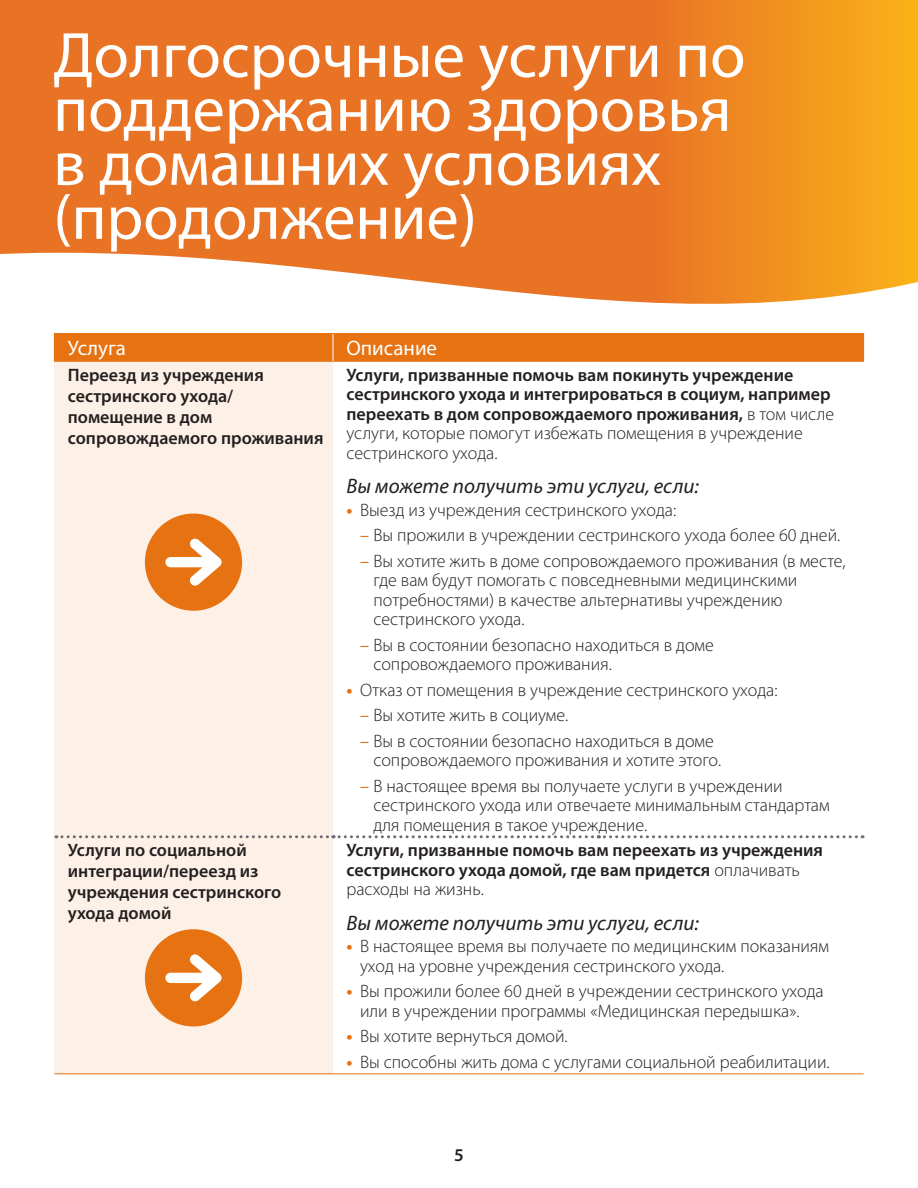
<style>
.page{position:relative;width:918px;height:1188px;background:#fff}
.page>*{position:absolute;margin:0;border:0;box-sizing:border-box;transform-origin:0 0}
.t1{font:64.5px/54px "Myriad Pro";color:#fff}
.t2{font:italic 21px "Myriad Pro";color:#231f20}
.t3{font:21px "Myriad Pro";color:#fff}
.t4{font:300 18px/19.5px "Myriad Pro";color:#231f20}
.t5{font:600 18px/21px "Myriad Pro";color:#231f20}
.s1{font-weight:300}
.s2{font-weight:700;color:#e77212}
.s3{font-weight:400;color:#e77212}
</style>
<div class="page">
<svg style="left:0;top:0;width:918px;height:253px;background:#eb7c22"></svg>
<svg style="left:0;top:253px;width:918px;height:108px"></svg>
<div style="left:54px;top:361px;width:279px;height:476px;background:#fdf1e7"></div>
<div style="left:54px;top:837px;width:279px;height:237px;background:#fdf1e7"></div>
<hr style="left:54px;top:333px;width:279px;height:1px;background:#e77212">
<hr style="left:333px;top:333px;width:265px;height:1px;background:#e77212">
<hr style="left:598px;top:333px;width:266px;height:1px;background:#e77212">
<hr style="left:54px;top:361px;width:279px;height:1px;background:#e77212">
<hr style="left:333px;top:361px;width:265px;height:1px;background:#e77212">
<hr style="left:598px;top:361px;width:266px;height:1px;background:#e77212">
<div style="left:54px;top:334px;width:279px;height:27px;background:#e77212"></div>
<div style="left:333px;top:334px;width:531px;height:27px;background:#e77212"></div>
<svg style="left:56px;top:835px;width:807px;height:3px"></svg>
<svg style="left:333px;top:334px;width:1px;height:27px"></svg>
<hr style="left:54px;top:1073px;width:279px;height:1px;background:#e77212">
<hr style="left:333px;top:1073px;width:265px;height:1px;background:#e77212">
<hr style="left:598px;top:1073px;width:266px;height:1px;background:#e77212">
<div style="left:145px;top:514px;width:97px;height:97px;background:#e77212;border-radius:50%"></div>
<svg style="left:165px;top:538px;width:57px;height:48px"></svg>
<div style="left:145px;top:929px;width:97px;height:97px;background:#e77212;border-radius:50%"></div>
<svg style="left:165px;top:954px;width:57px;height:47px"></svg>
<h1 class="t1" style="left:53px;top:27px;width:694px">Долгосрочные услуги по поддержанию здоровья в домашних условиях (продолжение)</h1>
<p class="t3" style="left:68px;top:335px;width:60px">Услуга</p>
<p class="t3" style="left:347px;top:335px;width:92px">Описание</p>
<p class="t5" style="left:68px;top:364px;width:257px">Переезд из учреждения сестринского ухода/ помещение в дом сопровождаемого проживания</p>
<p class="t5" style="left:346px;top:365px;width:489px;line-height:19.5px">Услуги, призванные помочь вам покинуть учреждение сестринского ухода и интегрироваться в социум, например переехать в дом сопровождаемого проживания, <span class="s1">в том числе услуги, которые помогут избежать помещения в учреждение сестринского ухода.</span></p>
<p class="t2" style="left:346px;top:473px;width:354px">Вы можете получить эти услуги, если:</p>
<p class="t4" style="left:346px;top:500px;width:331px"><span class="s2">•</span> Выезд из учреждения сестринского ухода:</p>
<p class="t4" style="left:360px;top:525px;width:482px"><span class="s3">–</span> Вы прожили в учреждении сестринского ухода более 60 дней.</p>
<p class="t4" style="left:374px;top:551px;width:474px;text-indent:-14px"><span class="s3">–</span> Вы хотите жить в доме сопровождаемого проживания (в месте, где вам будут помогать с повседневными медицинскими потребностями) в качестве альтернативы учреждению сестринского ухода.</p>
<p class="t4" style="left:374px;top:635px;width:342px;text-indent:-14px"><span class="s3">–</span> Вы в состоянии безопасно находиться в доме сопровождаемого проживания.</p>
<p class="t4" style="left:346px;top:680px;width:433px"><span class="s2">•</span> Отказ от помещения в учреждение сестринского ухода:</p>
<p class="t4" style="left:360px;top:705px;width:210px"><span class="s3">–</span> Вы хотите жить в социуме.</p>
<p class="t4" style="left:374px;top:731px;width:349px;text-indent:-14px"><span class="s3">–</span> Вы в состоянии безопасно находиться в доме сопровождаемого проживания и хотите этого.</p>
<p class="t4" style="left:374px;top:776px;width:458px;text-indent:-14px"><span class="s3">–</span> В настоящее время вы получаете услуги в учреждении сестринского ухода или отвечаете минимальным стандартам для помещения в такое учреждение.</p>
<p class="t5" style="left:68px;top:839px;width:215px">Услуги по социальной интеграции/переезд из учреждения сестринского ухода домой</p>
<p class="t5" style="left:346px;top:840px;width:478px;line-height:19.5px">Услуги, призванные помочь вам переехать из учреждения сестринского ухода домой, где вам придется <span class="s1">оплачивать расходы на жизнь.</span></p>
<p class="t2" style="left:346px;top:910px;width:354px">Вы можете получить эти услуги, если:</p>
<p class="t4" style="left:360px;top:936px;width:471px;text-indent:-14px"><span class="s2">•</span> В настоящее время вы получаете по медицинским показаниям уход на уровне учреждения сестринского ухода.</p>
<p class="t4" style="left:346px;top:981px;width:479px;text-align:center"><span class="s2">•</span> Вы прожили более 60 дней в учреждении сестринского ухода или в учреждении программы «Медицинская передышка».</p>
<p class="t4" style="left:346px;top:1026px;width:223px"><span class="s2">•</span> Вы хотите вернуться домой.</p>
<p class="t4" style="left:346px;top:1052px;width:485px"><span class="s2">•</span> Вы способны жить дома с услугами социальной реабилитации.</p>
<p class="t5" style="left:454px;top:1144px;width:11px">5</p>
</div>
